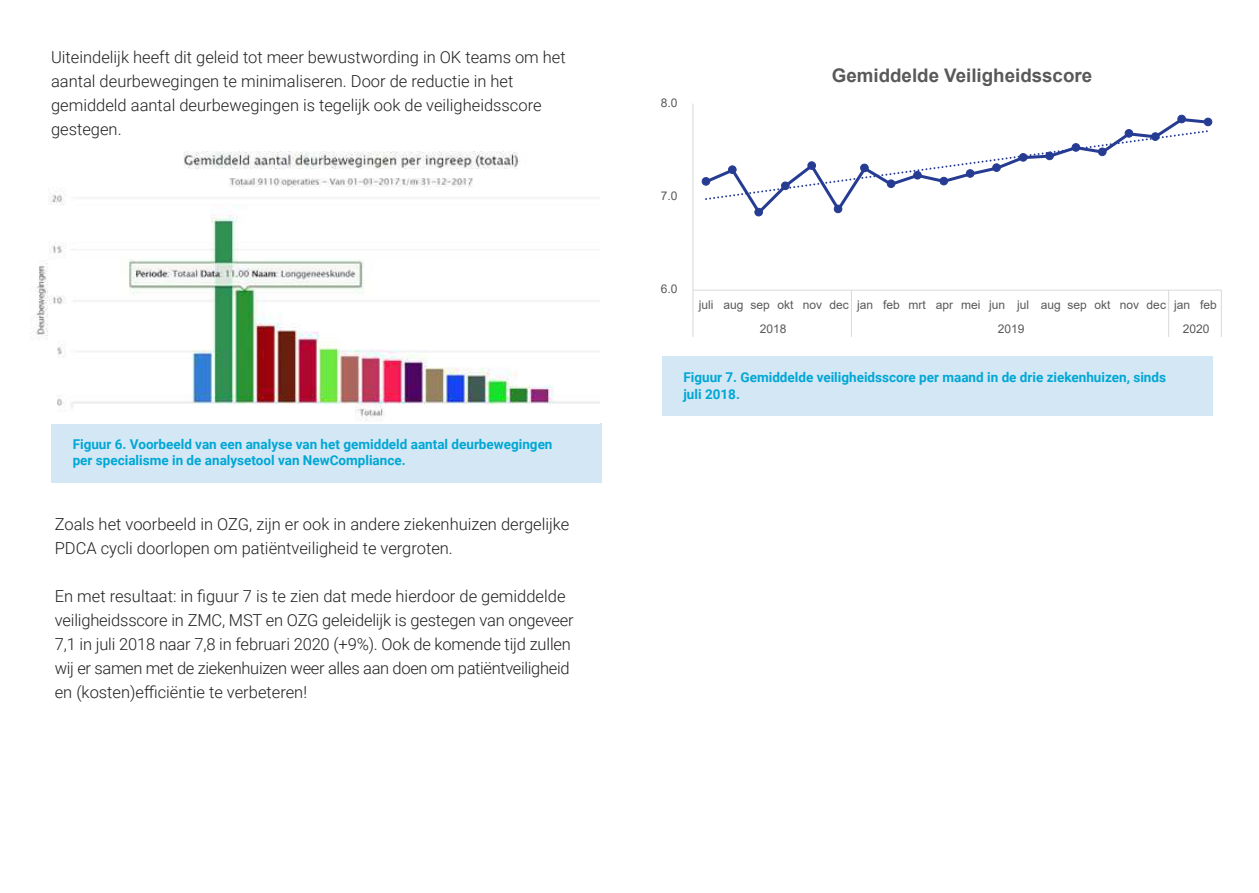
<style>
.page{position:relative;width:1259px;height:893px;background:#fff}
.page>*{position:absolute;margin:0;border:0;box-sizing:border-box;transform-origin:0 0}
.t1{font:700 18.75px "Arial";color:#595959}
.t2{font:300 16.5px/24px "Roboto";color:#221f1f}
.t3{font:700 13.5px/16.5px "Roboto";color:#00a7d5}
.t4{font:12px/23.4px "Arial";color:#595959}
</style>
<div class="page">
<div style="left:51px;top:423px;width:551px;height:60px;background:#d4e7f4"></div>
<div style="left:662px;top:357px;width:550px;height:59px;background:#d4e7f4"></div>
<img style="left:36px;top:151px;width:563px;height:271px">
<hr style="left:692px;top:104px;width:1px;height:186px;background:#d9d9d9">
<hr style="left:693px;top:290px;width:528px;height:1px;background:#d9d9d9">
<svg style="left:692px;top:290px;width:1px;height:47px"></svg>
<svg style="left:851px;top:291px;width:1px;height:46px"></svg>
<svg style="left:1168px;top:291px;width:1px;height:46px"></svg>
<svg style="left:750px;top:116px;width:461px;height:101px"></svg>
<div style="left:702px;top:178px;width:8px;height:7px;background:#263c92;border-radius:50%"></div>
<div style="left:701px;top:177px;width:9px;height:9px;border:1px solid #263c92;border-radius:50%"></div>
<div style="left:755px;top:208px;width:7px;height:8px;background:#263c92;border-radius:50%"></div>
<div style="left:754px;top:208px;width:9px;height:8px;border:1px solid #263c92;border-radius:50%"></div>
<div style="left:834px;top:205px;width:8px;height:8px;background:#263c92;border-radius:50%"></div>
<div style="left:833px;top:205px;width:9px;height:8px;border:1px solid #263c92;border-radius:50%"></div>
<div style="left:1177px;top:115px;width:8px;height:8px;background:#263c92;border-radius:50%"></div>
<div style="left:1177px;top:115px;width:9px;height:8px;border:1px solid #263c92;border-radius:50%"></div>
<div style="left:1204px;top:118px;width:7px;height:8px;background:#263c92;border-radius:50%"></div>
<div style="left:1203px;top:118px;width:9px;height:8px;border:1px solid #263c92;border-radius:50%"></div>
<svg style="left:704px;top:129px;width:506px;height:72px"></svg>
<p class="t2" style="left:51px;top:47px;width:516px">Uiteindelijk heeft dit geleid tot meer bewustwording in OK teams om het aantal deurbewegingen te minimaliseren. Door de reductie in het gemiddeld aantal deurbewegingen is tegelijk ook de veiligheidsscore gestegen.</p>
<p class="t3" style="left:73px;top:437px;width:481px">Figuur 6. Voorbeeld van een analyse van het gemiddeld aantal deurbewegingen per specialisme in de analysetool van NewCompliance.</p>
<p class="t2" style="left:55px;top:513px;width:516px">Zoals het voorbeeld in OZG, zijn er ook in andere ziekenhuizen dergelijke<br>PDCA cycli doorlopen om patiëntveiligheid te vergroten.</p>
<p class="t2" style="left:55px;top:583px;width:520px">En met resultaat: in figuur 7 is te zien dat mede hierdoor de gemiddelde veiligheidsscore in ZMC, MST en OZG geleidelijk is gestegen van ongeveer 7,1 in juli 2018 naar 7,8 in februari 2020 (+9%). Ook de komende tijd zullen wij er samen met de ziekenhuizen weer alles aan doen om patiëntveiligheid en (kosten)efficiëntie te verbeteren!</p>
<p class="t4" style="left:661px;top:91px;width:18px">8.0</p>
<p class="t1" style="left:832px;top:68px;width:262px">Gemiddelde Veiligheidsscore</p>
<p class="t4" style="left:661px;top:184px;width:18px">7.0</p>
<p class="t4" style="left:661px;top:278px;width:18px">6.0</p>
<p class="t4" style="left:760px;top:295px;width:458px;text-indent:-61px">juli aug sep okt nov dec jan feb mrt apr mei jun jul aug sep okt nov dec jan feb<br>2018</p>
<p class="t4" style="left:997px;top:317px;width:28px">2019</p>
<p class="t4" style="left:1182px;top:317px;width:28px">2020</p>
<p class="t3" style="left:683px;top:369px;width:484px">Figuur 7. Gemiddelde veiligheidsscore per maand in de drie ziekenhuizen, sinds juli 2018.</p>
</div>
